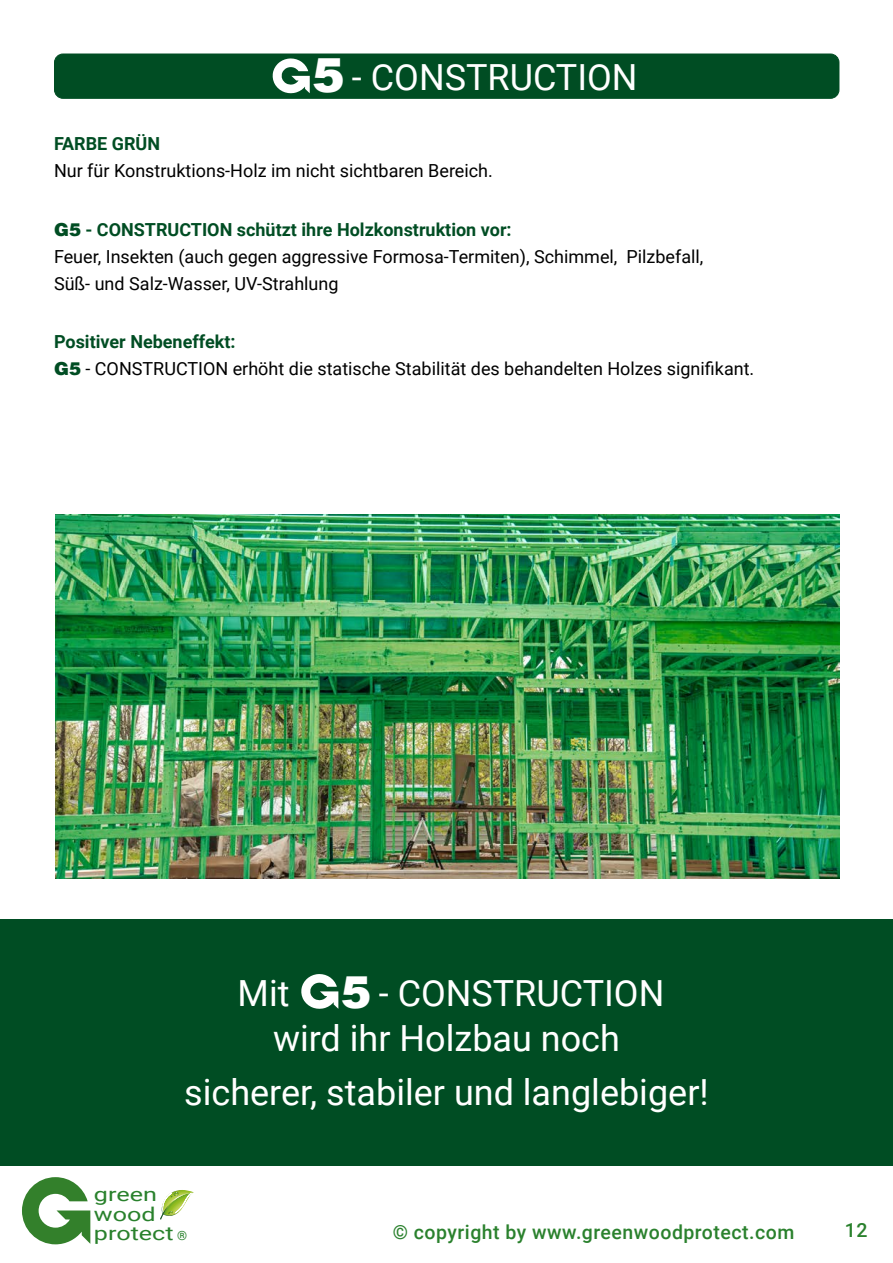
<style>
.page{position:relative;width:893px;height:1263px;background:#fff}
.page>*{position:absolute;margin:0;border:0;box-sizing:border-box;transform-origin:0 0}
.t1{font:900 45px "Helvetica LT";color:#fff}
.t2{font:36px/45px "Roboto";color:#fff}
.t3{font:500 19.5px "Roboto";letter-spacing:.025em;color:#2a812d}
.t4{font:19.2px/19.2px "Roboto";color:#29812c;scale:1.31 1}
.t5{font:18px/27px "Roboto";color:#000}
.t6{font:700 18px "Roboto";color:#004d23}
.s1{font-family:"Helvetica LT";font-weight:900;font-size:48px}
.s2{font-family:"Helvetica LT";font-weight:900;color:#004d23}
.s3{font-weight:700;color:#004d23}
.s4{font-size:12.75px}
</style>
<div class="page">
<div style="left:55px;top:54px;width:784px;height:44px;background:#004d23;border-radius:9px"></div>
<div style="left:54px;top:54px;width:785px;height:44px;border:1px solid #004d23;border-radius:9px"></div>
<img style="left:55px;top:515px;width:785px;height:363px">
<svg style="left:272px;top:58px;width:38px;height:36px"></svg>
<div style="left:0;top:919px;width:893px;height:246px;background:#004d23"></div>
<svg style="left:301px;top:974px;width:37px;height:35px"></svg>
<svg style="left:22px;top:1177px;width:68px;height:67px"></svg>
<svg style="left:160px;top:1190px;width:34px;height:30px"></svg>
<h2 class="t2" style="left:313px;top:53px;width:327px"><span class="s1">5</span> - CONSTRUCTION</h2>
<p class="t6" style="left:54px;top:131px;width:108px">FARBE GRÜN</p>
<p class="t5" style="left:54px;top:157px;width:440px">Nur für Konstruktions-Holz im nicht sichtbaren Bereich.</p>
<p class="t5" style="left:54px;top:215px;width:651px"><span class="s2">G5</span> <span class="s3">- CONSTRUCTION schützt ihre Holzkonstruktion vor:<br></span>Feuer, Insekten (auch gegen aggressive Formosa-Termiten), Schimmel, Pilzbefall,<br>Süß- und Salz-Wasser, UV-Strahlung</p>
<p class="t5" style="left:54px;top:328px;width:702px"><span class="s3">Positiver Nebeneffekt:<br></span><span class="s2">G5</span> - CONSTRUCTION erhöht die statische Stabilität des behandelten Holzes signifikant.</p>
<h1 class="t1" style="left:341px;top:962px;width:32px">5</h1>
<h2 class="t2" style="left:273px;top:969px;width:393px;text-indent:106px">- CONSTRUCTION wird ihr Holzbau noch</h2>
<h2 class="t2" style="left:184px;top:1068px;width:526px">sicherer, stabiler und langlebiger!</h2>
<h2 class="t2" style="left:238px;top:969px;width:53px">Mit</h2>
<p class="t4" style="left:94px;top:1184px;width:73px">green wood protect <span class="s4">®</span></p>
<p class="t3" style="left:393px;top:1218px;width:403px">© copyright by www.greenwoodprotect.com</p>
<p class="t3" style="left:845px;top:1216px;width:24px">12</p>
</div>
